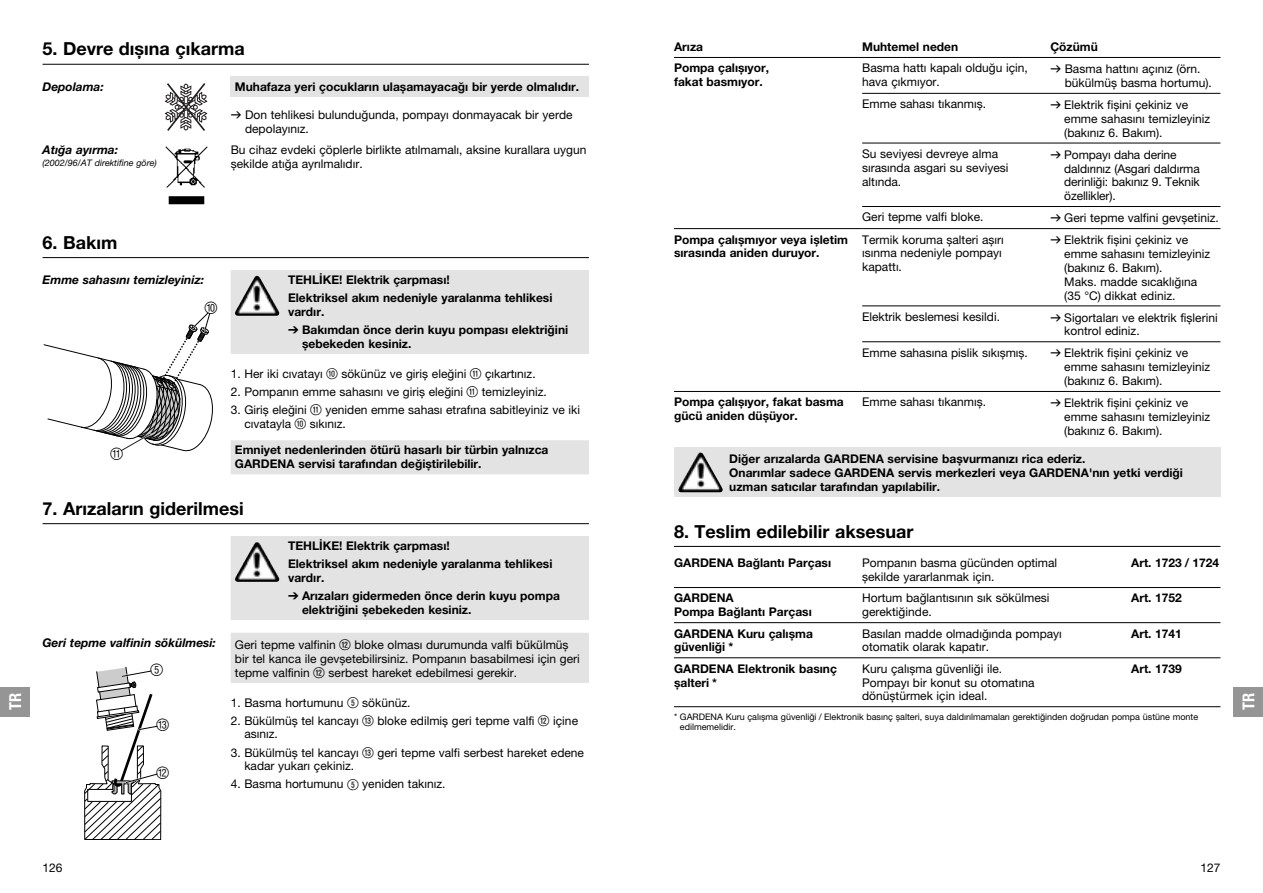
<style>
.page{position:relative;width:1263px;height:893px;background:#fff}
.page>*{position:absolute;margin:0;border:0;box-sizing:border-box;transform-origin:0 0}
.t1{font:700 18px "GARDENA Pro";color:#000}
.t2{font:16.5px "GARDENA Pro Bo Cond";color:#fff}
.t3{font:16.5px "Ziffern";color:#000}
.t4{font:16.35px "Ziffern";color:#000}
.t5{font:12px/13.8px "GARDENA Pro";color:#000}
.t6{font:700 12px/13.8px "GARDENA Pro";color:#000}
.t7{font:italic 700 12px "GARDENA Pro";color:#000}
.t8{font:9px/10.5px "GARDENA Pro";color:#000}
.t9{font:italic 9px "GARDENA Pro";color:#000}
.s1{font-family:"Formdruck"}
.s2{font-family:"Formdruck";font-weight:400}
.s3{font-family:"Ziffernim Kreisund Quadrat BQ";font-size:15px}
</style>
<div class="page">
<hr style="left:674px;top:57px;width:546px;height:1px;background:#000">
<hr style="left:862px;top:93px;width:358px;height:1px;background:#000">
<hr style="left:862px;top:143px;width:358px;height:1px;background:#000">
<hr style="left:862px;top:206px;width:358px;height:1px;background:#000">
<hr style="left:862px;top:228px;width:358px;height:1px;background:#000">
<hr style="left:862px;top:341px;width:358px;height:1px;background:#000">
<hr style="left:862px;top:306px;width:358px;height:1px;background:#000">
<hr style="left:862px;top:391px;width:358px;height:1px;background:#000">
<hr style="left:674px;top:228px;width:188px;height:1px;background:#000">
<hr style="left:674px;top:391px;width:188px;height:1px;background:#000">
<div style="left:674px;top:447px;width:546px;height:50px;background:#e3e3e3"></div>
<img style="left:700px;top:452px;width:11px;height:16px">
<hr style="left:674px;top:587px;width:546px;height:1px;background:#000">
<hr style="left:674px;top:622px;width:546px;height:1px;background:#000">
<hr style="left:674px;top:657px;width:546px;height:1px;background:#000">
<hr style="left:674px;top:706px;width:546px;height:1px;background:#000">
<hr style="left:674px;top:546px;width:546px;height:1px;background:#000">
<div style="left:231px;top:77px;width:358px;height:20px;background:#e3e3e3"></div>
<hr style="left:43px;top:64px;width:546px;height:1px;background:#000">
<svg style="left:164px;top:83px;width:44px;height:48px"></svg>
<img style="left:166px;top:146px;width:41px;height:58px">
<svg style="left:231px;top:270px;width:358px;height:204px;fill:#e3e3e3"></svg>
<hr style="left:43px;top:257px;width:546px;height:1px;background:#000">
<svg style="left:43px;top:312px;width:170px;height:140px"></svg>
<img style="left:257px;top:276px;width:11px;height:15px">
<svg style="left:231px;top:536px;width:358px;height:147px;background:#e3e3e3"></svg>
<hr style="left:43px;top:523px;width:546px;height:1px;background:#000">
<img style="left:257px;top:542px;width:11px;height:15px">
<svg style="left:84px;top:666px;width:78px;height:174px"></svg>
<div style="left:0;top:687px;width:30px;height:29px;background:#959595"></div>
<div style="left:1233px;top:687px;width:30px;height:29px;background:#959595"></div>
<h1 class="t1" style="left:43px;top:43px;width:204px">5. Devre dıșına çıkarma</h1>
<p class="t7" style="left:43px;top:82px;width:63px">Depolama:</p>
<p class="t6" style="left:235px;top:81px;width:346px">Muhafaza yeri çocukların ulașamayacağı bir yerde olmalıdır.</p>
<p class="t5" style="left:245px;top:109px;width:329px;text-indent:-14px"><span class="s1">v</span> Don tehlikesi bulunduğunda, pompayı donmayacak bir yerde depolayınız.</p>
<p class="t7" style="left:43px;top:146px;width:77px">Atığa ayırma:</p>
<p class="t9" style="left:43px;top:159px;width:116px">(2002/96/AT direktifine göre)</p>
<p class="t5" style="left:231px;top:144px;width:357px">Bu cihaz evdeki çöplerle birlikte atılmamalı, aksine kurallara uygun șekilde atığa ayrılmalıdır.</p>
<h2 class="t2" style="left:9px;top:710px;width:19px;rotate:-90deg">TR</h2>
<h1 class="t1" style="left:43px;top:236px;width:76px">6. Bakım</h1>
<p class="t7" style="left:43px;top:275px;width:163px">Emme sahasını temizleyiniz:</p>
<p class="t6" style="left:288px;top:272px;width:266px;line-height:18px">TEHLİKE! Elektrik çarpması!<br>Elektriksel akım nedeniyle yaralanma tehlikesi</p>
<p class="t6" style="left:288px;top:304px;width:282px;line-height:18px">vardır.<br><span class="s2">V</span> Bakımdan önce derin kuyu pompası elektriğini</p>
<p class="t6" style="left:302px;top:338px;width:111px">șebekeden kesiniz.</p>
<p class="t5" style="left:231px;top:368px;width:306px">1. Her iki cıvatayı <span class="s3">0</span> sökünüz ve giriș eleğini <span class="s3">Q</span> çıkartınız.</p>
<p class="t5" style="left:231px;top:386px;width:318px">2. Pompanın emme sahasını ve giriș eleğini <span class="s3">Q</span> temizleyiniz.</p>
<p class="t5" style="left:244px;top:404px;width:337px;text-indent:-14px">3. Giriș eleğini <span class="s3">Q</span> yeniden emme sahası etrafına sabitleyiniz ve iki cıvatayla <span class="s3">0</span> sıkınız.</p>
<p class="t6" style="left:235px;top:445px;width:315px">Emniyet nedenlerinden ötürü hasarlı bir türbin yalnızca<br>GARDENA servisi tarafından değiștirilebilir.</p>
<h1 class="t1" style="left:43px;top:502px;width:203px">7. Arızaların giderilmesi</h1>
<p class="t6" style="left:288px;top:538px;width:266px;line-height:18px">TEHLİKE! Elektrik çarpması!<br>Elektriksel akım nedeniyle yaralanma tehlikesi</p>
<p class="t6" style="left:288px;top:570px;width:273px;line-height:18px">vardır.<br><span class="s2">V</span> Arızaları gidermeden önce derin kuyu pompa</p>
<p class="t6" style="left:302px;top:604px;width:171px">elektriğini șebekeden kesiniz.</p>
<p class="t7" style="left:43px;top:638px;width:175px">Geri tepme valfinin sökülmesi:</p>
<h2 class="t3" style="left:151px;top:660px;width:15px">5</h2>
<h3 class="t4" style="left:205px;top:299px;width:15px">0</h3>
<h3 class="t4" style="left:110px;top:445px;width:15px">!</h3>
<p class="t5" style="left:235px;top:639px;width:346px">Geri tepme valfinin <span class="s3">W</span> bloke olması durumunda valfi bükülmüș bir tel kanca ile gevșetebilirsiniz. Pompanın basabilmesi için geri tepme valfinin <span class="s3">W</span> serbest hareket edebilmesi gerekir.</p>
<p class="t5" style="left:231px;top:697px;width:181px">1. Basma hortumunu <span class="s3">5</span> sökünüz.</p>
<p class="t5" style="left:244px;top:715px;width:335px;text-indent:-14px">2. Bükülmüș tel kancayı <span class="s3">E</span> bloke edilmiș geri tepme valfi <span class="s3">W</span> içine asınız.</p>
<p class="t5" style="left:244px;top:747px;width:341px;text-indent:-14px">3. Bükülmüș tel kancayı <span class="s3">E</span> geri tepme valfi serbest hareket edene kadar yukarı çekiniz.</p>
<p class="t5" style="left:231px;top:779px;width:216px">4. Basma hortumunu <span class="s3">5</span> yeniden takınız.</p>
<h2 class="t3" style="left:157px;top:716px;width:14px">#</h2>
<h2 class="t3" style="left:157px;top:763px;width:15px">"</h2>
<p class="t5" style="left:43px;top:862px;width:22px">126</p>
<p class="t6" style="left:674px;top:41px;width:31px">Arıza</p>
<p class="t6" style="left:862px;top:41px;width:98px">Muhtemel neden</p>
<p class="t6" style="left:1050px;top:41px;width:49px">Çözümü</p>
<p class="t6" style="left:674px;top:63px;width:97px">Pompa çalıșıyor, fakat basmıyor.</p>
<p class="t5" style="left:862px;top:63px;width:167px">Basma hattı kapalı olduğu için, hava çıkmıyor.</p>
<p class="t5" style="left:1065px;top:64px;width:149px;text-indent:-14px"><span class="s1">v</span> Basma hattını açınız (örn. bükülmüș basma hortumu).</p>
<p class="t5" style="left:862px;top:99px;width:125px">Emme sahası tıkanmıș.</p>
<p class="t5" style="left:1064px;top:99px;width:148px;text-indent:-14px"><span class="s1">v</span> Elektrik fișini çekiniz ve emme sahasını temizleyiniz (bakınız 6. Bakım).</p>
<p class="t5" style="left:862px;top:148px;width:148px">Su seviyesi devreye alma sırasında asgari su seviyesi altında.</p>
<p class="t5" style="left:1064px;top:149px;width:137px;text-indent:-14px"><span class="s1">v</span> Pompayı daha derine daldırınız (Asgari daldırma derinliği: bakınız 9. Teknik özellikler).</p>
<p class="t5" style="left:862px;top:212px;width:123px">Geri tepme valfi bloke.</p>
<p class="t5" style="left:1050px;top:213px;width:170px"><span class="s1">v</span> Geri tepme valfini gevșetiniz.</p>
<p class="t6" style="left:674px;top:234px;width:176px">Pompa çalıșmıyor veya ișletim sırasında aniden duruyor.</p>
<p class="t5" style="left:862px;top:234px;width:143px">Termik koruma șalteri așırı ısınma nedeniyle pompayı kapattı.</p>
<p class="t5" style="left:1064px;top:235px;width:148px;text-indent:-14px"><span class="s1">v</span> Elektrik fișini çekiniz ve emme sahasını temizleyiniz (bakınız 6. Bakım).<br>Maks. madde sıcaklığına (35 °C) dikkat ediniz.</p>
<p class="t5" style="left:862px;top:311px;width:139px">Elektrik beslemesi kesildi.</p>
<p class="t5" style="left:1064px;top:312px;width:155px;text-indent:-14px"><span class="s1">v</span> Sigortaları ve elektrik fișlerini kontrol ediniz.</p>
<p class="t5" style="left:862px;top:347px;width:167px">Emme sahasına pislik sıkıșmıș.</p>
<p class="t5" style="left:1064px;top:348px;width:148px;text-indent:-14px"><span class="s1">v</span> Elektrik fișini çekiniz ve emme sahasını temizleyiniz (bakınız 6. Bakım).</p>
<p class="t6" style="left:674px;top:397px;width:171px">Pompa çalıșıyor, fakat basma gücü aniden düșüyor.</p>
<p class="t5" style="left:862px;top:397px;width:125px">Emme sahası tıkanmıș.</p>
<p class="t5" style="left:1064px;top:397px;width:148px;text-indent:-14px"><span class="s1">v</span> Elektrik fișini çekiniz ve emme sahasını temizleyiniz (bakınız 6. Bakım).</p>
<p class="t6" style="left:729px;top:453px;width:455px">Diğer arızalarda GARDENA servisine bașvurmanızı rica ederiz.<br>Onarımlar sadece GARDENA servis merkezleri veya GARDENA'nın yetki verdiği uzman satıcılar tarafından yapılabilir.</p>
<h1 class="t1" style="left:674px;top:525px;width:241px">8. Teslim edilebilir aksesuar</h1>
<p class="t6" style="left:674px;top:558px;width:159px">GARDENA Bağlantı Parçası</p>
<p class="t5" style="left:862px;top:558px;width:197px">Pompanın basma gücünden optimal șekilde yararlanmak için.</p>
<p class="t6" style="left:1131px;top:558px;width:89px">Art. 1723 / 1724</p>
<p class="t6" style="left:674px;top:593px;width:139px">GARDENA<br>Pompa Bağlantı Parçası</p>
<p class="t5" style="left:862px;top:593px;width:189px">Hortum bağlantısının sık sökülmesi gerektiğinde.</p>
<p class="t6" style="left:1131px;top:593px;width:52px">Art. 1752</p>
<p class="t6" style="left:674px;top:628px;width:140px">GARDENA Kuru çalıșma güvenliği *</p>
<p class="t5" style="left:862px;top:628px;width:201px">Basılan madde olmadığında pompayı otomatik olarak kapatır.</p>
<p class="t6" style="left:1131px;top:628px;width:52px">Art. 1741</p>
<p class="t6" style="left:674px;top:663px;width:164px">GARDENA Elektronik basınç șalteri *</p>
<p class="t5" style="left:862px;top:663px;width:174px">Kuru çalıșma güvenliği ile.<br>Pompayı bir konut su otomatına dönüștürmek için ideal.</p>
<p class="t6" style="left:1131px;top:663px;width:52px">Art. 1739</p>
<p class="t8" style="left:680px;top:712px;width:520px;text-indent:-6px">* GARDENA Kuru çalıșma güvenliği / Elektronik basınç șalteri, suya daldırılmamaları gerektiğinden doğrudan pompa üstüne monte edilmemelidir.</p>
<h2 class="t2" style="left:1243px;top:710px;width:19px;rotate:-90deg">TR</h2>
<p class="t5" style="left:1200px;top:862px;width:22px">127</p>
</div>
